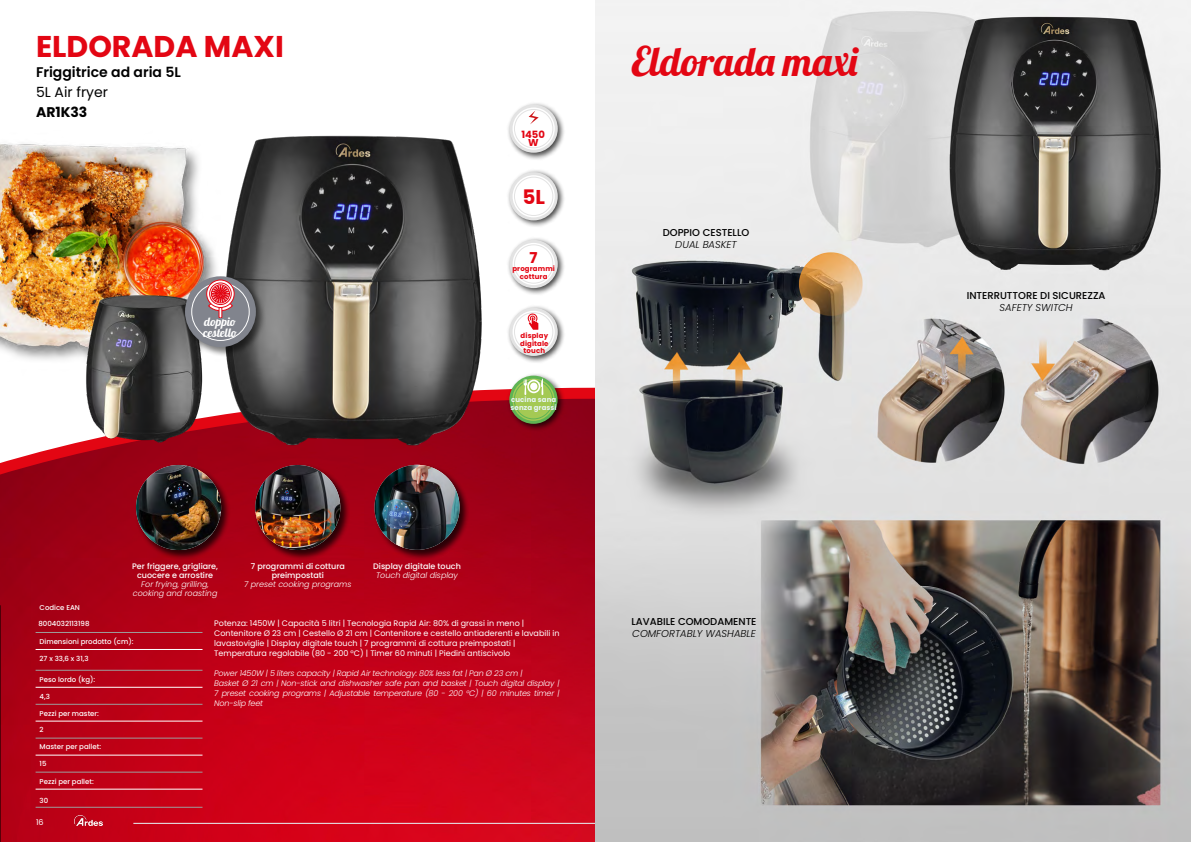
<style>
.page{position:relative;width:1191px;height:842px;background:#fff}
.page>*{position:absolute;margin:0;border:0;box-sizing:border-box;transform-origin:0 0}
.t1{font:40px "Lobster";color:#e30613}
.t2{font:700 30px "Poppins";color:#e30613}
.t3{font:700 20px "Poppins";color:#e30613}
.t4{font:700 15px "Poppins";color:#e30613}
.t5{font:600 14px "Poppins";color:#000}
.t6{font:14px "Poppins";color:#000}
.t7{font:700 14px "Poppins";color:#000}
.t8{font:12px/11px "Lobster";color:#fff}
.t9{font:500 10px "Poppins";color:#000}
.t10{font:italic 300 10px "Poppins";color:#000}
.t11{font:700 10px/8px "Poppins";color:#e30613;text-align:center}
.t12{font:8px/10px "Poppins";color:#fff}
.t13{font:italic 300 8px/10px "Poppins";letter-spacing:-.02em;color:#fff}
.t14{font:500 8px/9px "Poppins";color:#fff;text-align:center}
.t15{font:italic 300 8px/9px "Poppins";color:#fff;text-align:center}
.t16{font:500 7px "Poppins";color:#fff}
.t17{font:700 7px/8px "Poppins";letter-spacing:.02em;color:#e30613;text-align:center}
.t18{font:700 7px/8px "Poppins";letter-spacing:.015em;color:#e7f4f7}
</style>
<div class="page">
<svg style="left:0;top:388px;width:595px;height:454px;background:#bb081d"></svg>
<hr style="left:133px;top:823px;width:935px;height:1px;background:#e7f4f7">
<img style="left:75px;top:815px;width:28px;height:11px">
<img style="left:0;top:143px;width:216px;height:217px">
<hr style="left:0;top:605px;width:1px;height:237px;background:#000">
<div style="left:253px;top:463px;width:97px;height:97px;background:#000;opacity:.75"></div>
<img style="left:255px;top:465px;width:85px;height:85px;border-radius:43px">
<div style="left:134px;top:463px;width:97px;height:97px;background:#000;opacity:.75"></div>
<img style="left:136px;top:465px;width:85px;height:85px;border-radius:43px">
<div style="left:373px;top:463px;width:96px;height:96px;background:#000;opacity:.75"></div>
<img style="left:374px;top:465px;width:85px;height:85px;border-radius:43px">
<div style="left:506px;top:169px;width:59px;height:59px;background:#000;opacity:.75"></div>
<svg style="left:511px;top:174px;width:45px;height:45px"></svg>
<div style="left:509px;top:172px;width:49px;height:48px;border:3px solid #e3e3e3;border-radius:50%"></div>
<div style="left:514px;top:177px;width:39px;height:38px;background:#fff;border-radius:50%"></div>
<div style="left:514px;top:177px;width:39px;height:39px;border:1px solid #e3e3e3;border-radius:50%"></div>
<div style="left:506px;top:237px;width:59px;height:59px;background:#000;opacity:.75"></div>
<svg style="left:511px;top:241px;width:45px;height:46px"></svg>
<div style="left:509px;top:240px;width:49px;height:48px;border:3px solid #e3e3e3;border-radius:50%"></div>
<div style="left:514px;top:245px;width:39px;height:38px;background:#fff;border-radius:50%"></div>
<div style="left:514px;top:244px;width:39px;height:40px;border:1px solid #e3e3e3;border-radius:50%"></div>
<div style="left:506px;top:101px;width:59px;height:59px;background:#000;opacity:.75"></div>
<svg style="left:511px;top:106px;width:45px;height:45px"></svg>
<div style="left:509px;top:105px;width:49px;height:48px;border:3px solid #e3e3e3;border-radius:50%"></div>
<div style="left:514px;top:109px;width:39px;height:39px;background:#fff;border-radius:50%"></div>
<div style="left:514px;top:109px;width:39px;height:39px;border:1px solid #e3e3e3;border-radius:50%"></div>
<svg style="left:528px;top:110px;width:10px;height:14px"></svg>
<div style="left:506px;top:372px;width:59px;height:59px;background:#000;opacity:.75"></div>
<svg style="left:511px;top:377px;width:45px;height:45px"></svg>
<div style="left:509px;top:376px;width:48px;height:48px;border:3px solid #5fb454;border-radius:50%"></div>
<div style="left:514px;top:381px;width:38px;height:38px;background:#a4c954;border-radius:50%"></div>
<div style="left:514px;top:380px;width:39px;height:39px;border:1px solid #5fb454;border-radius:50%"></div>
<svg style="left:523px;top:378px;width:20px;height:17px"></svg>
<div style="left:530px;top:383px;width:7px;height:7px;background:#fff;border-radius:50%"></div>
<img style="left:220px;top:135px;width:265px;height:331px">
<img style="left:77px;top:286px;width:134px;height:159px">
<div style="left:506px;top:304px;width:59px;height:59px;background:#000;opacity:.75"></div>
<svg style="left:511px;top:309px;width:45px;height:45px"></svg>
<div style="left:509px;top:308px;width:49px;height:48px;border:3px solid #e3e3e3;border-radius:50%"></div>
<div style="left:514px;top:313px;width:39px;height:38px;background:#fff;border-radius:50%"></div>
<div style="left:514px;top:312px;width:39px;height:40px;border:1px solid #e3e3e3;border-radius:50%"></div>
<svg style="left:527px;top:313px;width:11px;height:17px"></svg>
<hr style="left:36px;top:632px;width:166px;height:1px;background:#9d9d9c">
<hr style="left:36px;top:670px;width:166px;height:1px;background:#9d9d9c">
<hr style="left:36px;top:704px;width:166px;height:1px;background:#9d9d9c">
<hr style="left:36px;top:738px;width:166px;height:1px;background:#9d9d9c">
<hr style="left:36px;top:772px;width:166px;height:1px;background:#9d9d9c">
<hr style="left:36px;top:807px;width:166px;height:1px;background:#9d9d9c">
<hr style="left:36px;top:649px;width:166px;height:1px;background:#fff">
<hr style="left:36px;top:687px;width:166px;height:1px;background:#fff">
<hr style="left:36px;top:721px;width:166px;height:1px;background:#fff">
<hr style="left:36px;top:755px;width:166px;height:1px;background:#fff">
<hr style="left:36px;top:789px;width:166px;height:1px;background:#fff">
<div style="left:183px;top:275px;width:83px;height:82px;background:#000;opacity:.5"></div>
<div style="left:185px;top:276px;width:71px;height:71px;background:#81848d;border-radius:50%"></div>
<div style="left:191px;top:282px;width:59px;height:59px;border:1px solid #fff;border-radius:50%"></div>
<svg style="left:206px;top:279px;width:29px;height:39px"></svg>
<img style="left:595px;top:0;width:596px;height:842px">
<h2 class="t2" style="left:36px;top:29px;width:249px">ELDORADA MAXI</h2>
<h3 class="t5" style="left:36px;top:64px;width:146px">Friggitrice ad aria 5L</h3>
<h3 class="t6" style="left:36px;top:84px;width:74px">5L Air fryer</h3>
<h3 class="t7" style="left:36px;top:104px;width:53px">AR1K33</h3>
<h3 class="t8" style="left:203px;top:317px;width:35px">doppio cestello</h3>
<p class="t11" style="left:521px;top:130px;width:25px">1450<br>W</p>
<h3 class="t3" style="left:522px;top:186px;width:24px">5L</h3>
<h3 class="t4" style="left:529px;top:249px;width:10px">7</h3>
<p class="t17" style="left:512px;top:264px;width:44px">programmi cottura</p>
<p class="t17" style="left:520px;top:331px;width:30px;text-align:left">display digitale</p>
<p class="t17" style="left:523px;top:346px;width:23px">touch</p>
<p class="t18" style="left:510px;top:396px;width:48px">cucina sana senza grassi</p>
<p class="t14" style="left:132px;top:562px;width:87px">Per friggere, grigliare, cuocere e arrostire</p>
<p class="t15" style="left:133px;top:580px;width:86px">For frying, grilling, cooking and roasting</p>
<p class="t14" style="left:251px;top:562px;width:96px">7 programmi di cottura preimpostati</p>
<p class="t15" style="left:244px;top:580px;width:109px">7 preset cooking programs</p>
<p class="t14" style="left:373px;top:562px;width:89px">Display digitale touch</p>
<p class="t15" style="left:376px;top:571px;width:83px">Touch digital display</p>
<p class="t16" style="left:40px;top:603px;width:42px">Codice EAN</p>
<p class="t16" style="left:38px;top:619px;width:53px">8004032113198</p>
<p class="t16" style="left:40px;top:637px;width:95px">Dimensioni prodotto (cm):</p>
<p class="t16" style="left:40px;top:654px;width:50px">27 x 33,6 x 31,3</p>
<p class="t16" style="left:40px;top:675px;width:57px">Peso lordo (kg):</p>
<p class="t16" style="left:40px;top:692px;width:12px">4,3</p>
<p class="t16" style="left:40px;top:709px;width:61px">Pezzi per master:</p>
<p class="t16" style="left:40px;top:726px;width:6px">2</p>
<p class="t16" style="left:40px;top:743px;width:63px">Master per pallet:</p>
<p class="t16" style="left:40px;top:760px;width:8px">15</p>
<p class="t16" style="left:40px;top:777px;width:56px">Pezzi per pallet:</p>
<p class="t16" style="left:40px;top:797px;width:10px">30</p>
<p class="t12" style="left:36px;top:818px;width:9px">16</p>
<p class="t12" style="left:214px;top:618px;width:347px">Potenza: 1450W | Capacità 5 litri | Tecnologia Rapid Air: 80% di grassi in meno | Contenitore Ø 23 cm | Cestello Ø 21 cm | Contenitore e cestello antiaderenti e lavabili in lavastoviglie | Display digitale touch | 7 programmi di cottura preimpostati | Temperatura regolabile (80 - 200 °C) | Timer 60 minuti | Piedini antiscivolo</p>
<p class="t13" style="left:214px;top:668px;width:347px">Power 1450W | 5 liters capacity | Rapid Air technology: 80% less fat | Pan Ø 23 cm |<br>Basket Ø 21 cm | Non-stick and dishwasher safe pan and basket | Touch digital display | 7 preset cooking programs | Adjustable temperature (80 - 200 °C) | 60 minutes timer | Non-slip feet</p>
<h1 class="t1" style="left:631px;top:36px;width:229px">Eldorada maxi</h1>
<p class="t9" style="left:663px;top:227px;width:88px">DOPPIO CESTELLO</p>
<p class="t10" style="left:675px;top:239px;width:63px">DUAL BASKET</p>
<p class="t9" style="left:631px;top:615px;width:126px">LAVABILE COMODAMENTE</p>
<p class="t10" style="left:632px;top:627px;width:125px">COMFORTABLY WASHABLE</p>
<p class="t9" style="left:966px;top:289px;width:140px">INTERRUTTORE DI SICUREZZA</p>
<p class="t10" style="left:999px;top:301px;width:75px">SAFETY SWITCH</p>
</div>
